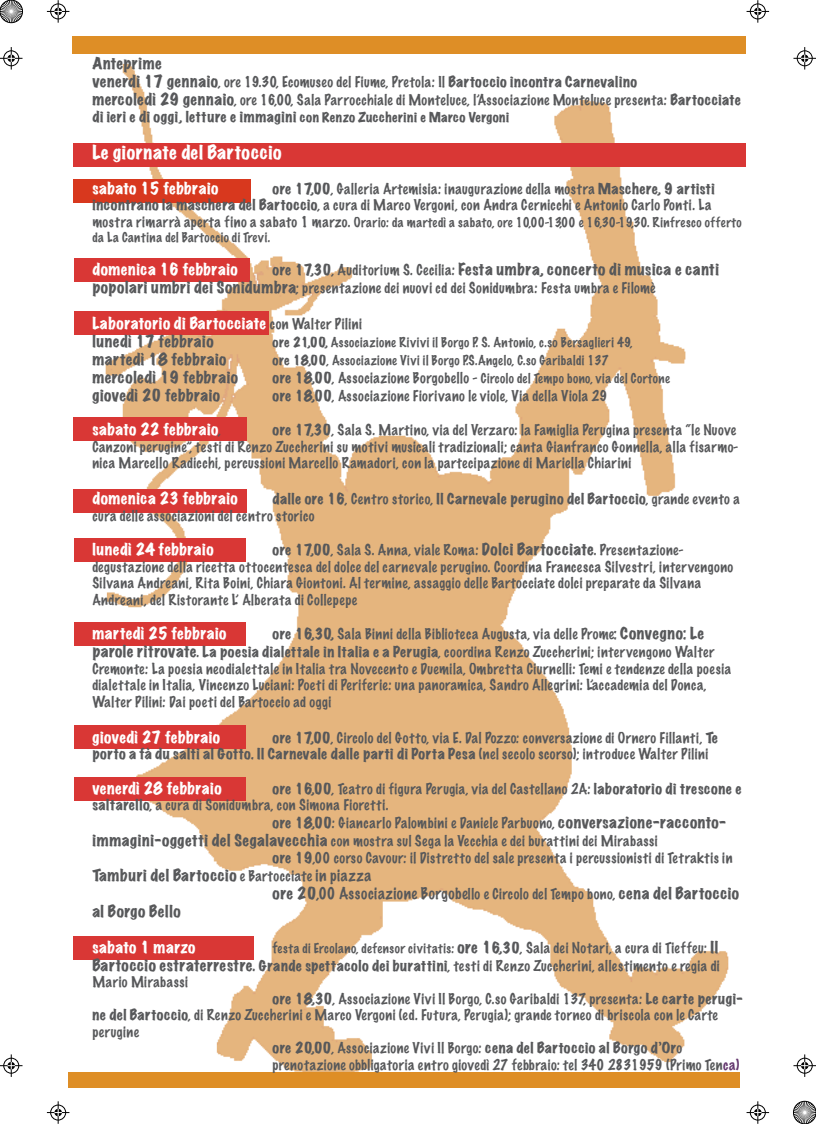
<style>
.page{position:relative;width:816px;height:1124px;background:#fff}
.page>*{position:absolute;margin:0;border:0;box-sizing:border-box;transform-origin:0 0}
.t1{font:expanded 17.5px "Marker Felt";letter-spacing:.035em;color:#fff}
.t2{font:expanded 15px/18px "Marker Felt";letter-spacing:.03em;color:#fff}
.t3{font:expanded 15px "Marker Felt";letter-spacing:.035em;color:#57585a}
.t4{font:100 13.75px/16.5px "Marker Felt";letter-spacing:.04em;color:#57585a}
.t5{font:expanded 13.75px "Marker Felt";letter-spacing:.035em;color:#57585a}
.t6{font:100 12.5px/15px "Marker Felt";letter-spacing:.04em;color:#57585a}
.t7{font:expanded 12.5px "Marker Felt";letter-spacing:.045em;color:#57585a}
.s1{font-weight:400;font-stretch:expanded;font-size:15px}
.s2{font-weight:400;font-stretch:expanded}
.s3{font-size:13.75px}
.s4{font-weight:100;font-stretch:normal;font-size:13.75px}
.s5{font-weight:100;font-stretch:normal;font-size:13.75px;color:#57585a}
.s6{color:#57585a}
.s7{font-weight:400;font-stretch:expanded;font-size:13.75px}
.s8{font-weight:100;font-stretch:normal}
.s9{font-size:15px}
.s10{color:#65386f}
</style>
<div class="page">
<div style="left:74px;top:623px;width:171px;height:23px;background:#d93735"></div>
<img style="left:93px;top:53px;width:652px;height:1035px">
<div style="left:74px;top:777px;width:171px;height:24px;background:#d93735"></div>
<div style="left:74px;top:312px;width:195px;height:23px;background:#d93735"></div>
<div style="left:74px;top:538px;width:171px;height:24px;background:#d93735"></div>
<div style="left:73px;top:936px;width:180px;height:23px;background:#d93735"></div>
<div style="left:74px;top:726px;width:171px;height:23px;background:#d93735"></div>
<div style="left:73px;top:489px;width:173px;height:23px;background:#d93735"></div>
<div style="left:73px;top:418px;width:173px;height:23px;background:#d93735"></div>
<div style="left:73px;top:179px;width:177px;height:23px;background:#d8381e"></div>
<div style="left:74px;top:143px;width:672px;height:23px;background:#d93735"></div>
<div style="left:74px;top:258px;width:176px;height:24px;background:#d93735"></div>
<div style="left:72px;top:36px;width:673px;height:17px;background:#de8e26"></div>
<div style="left:68px;top:1072px;width:671px;height:16px;background:#de8e26"></div>
<svg style="left:47px;top:0;width:22px;height:23px"></svg>
<svg style="left:746px;top:0;width:22px;height:23px"></svg>
<svg style="left:47px;top:1101px;width:22px;height:23px"></svg>
<svg style="left:746px;top:1101px;width:22px;height:23px"></svg>
<svg style="left:0;top:47px;width:22px;height:23px"></svg>
<svg style="left:0;top:1054px;width:22px;height:23px"></svg>
<svg style="left:793px;top:47px;width:22px;height:23px"></svg>
<svg style="left:793px;top:1054px;width:22px;height:23px"></svg>
<svg style="left:0;top:0;width:23px;height:24px"></svg>
<svg style="left:793px;top:1100px;width:22px;height:24px"></svg>
<p class="t3" style="left:92px;top:52px;width:71px">Anteprime</p>
<p class="t4" style="left:92px;top:73px;width:649px;line-height:18px"><span class="s1">venerdi 17 gennaio</span>, ore 19.30, Ecomuseo del Fiume, Pretola: Il <span class="s2">Bartoccio incontra Carnevalino<br></span><span class="s1">mercoledì 29 gennaio</span>, ore 16,00, Sala Parrocchiale di Monteluce, lʻAssociazione Monteluce presenta: <span class="s2">Bartocciate</span></p>
<p class="t7" style="left:92px;top:107px;width:418px"><span class="s3">di ieri e di oggi, letture e immagini</span> con Renzo Zuccherini e Marco Vergoni</p>
<p class="t1" style="left:92px;top:139px;width:191px">Le giornate del Bartoccio</p>
<p class="t2" style="left:92px;top:179px;width:127px">sabato 15 febbraio</p>
<p class="t4" style="left:92px;top:180px;width:623px;text-align:right"><span class="s2">ore 17,00</span>, Galleria Artemisia: inaugurazione della mostra <span class="s2">Maschere, 9 artisti<br>incontrano la maschera del Bartoccio</span>, a cura di Marco Vergoni, con Andra Cernicchi e Antonio Carlo Ponti. La</p>
<p class="t6" style="left:92px;top:214px;width:650px"><span class="s3">mostra rimarrà aperta fino a sabato 1 marzo.</span> Orario: da martedì a sabato, ore 10,00-13,00 e 16,30-19,30. Rinfresco offerto da La Cantina del Bartoccio di Trevi.</p>
<p class="t2" style="left:92px;top:260px;width:147px">domenica 16 febbraio</p>
<p class="t3" style="left:272px;top:257px;width:448px"><span class="s3">ore 17,30</span><span class="s4">, Auditorium S. Cecilia:</span> Festa umbra, concerto di musica e canti</p>
<p class="t4" style="left:92px;top:279px;width:564px"><span class="s1">popolari umbri dei Sonidumbra</span>; presentazione dei nuovi cd dei Sonidumbra: Festa umbra e Filomè</p>
<p class="t2" style="left:92px;top:314px;width:271px">Laboratorio di Bartocciate <span class="s5">con Walter Pilini </span><span class="s6">lunedì 17 febbraio</span></p>
<p class="t6" style="left:272px;top:334px;width:361px"><span class="s2">ore 21,00,</span> Associazione Rivivi il Borgo P. S. Antonio, c.so Bersaglieri 49,</p>
<p class="t3" style="left:92px;top:347px;width:135px">martedì 18 febbraio</p>
<p class="t6" style="left:272px;top:352px;width:338px"><span class="s2">ore 18,00</span>, Associazione Vivi il Borgo P.S.Angelo, C.so Garibaldi 137</p>
<p class="t3" style="left:92px;top:365px;width:147px">mercoledì 19 febbraio</p>
<p class="t6" style="left:272px;top:370px;width:398px"><span class="s7">ore 18,00</span><span class="s3">, Associazione Borgobello -</span> Circolo del Tempo bono, via del Cortone</p>
<p class="t3" style="left:92px;top:383px;width:129px">giovedì 20 febbraio</p>
<p class="t4" style="left:272px;top:387px;width:336px"><span class="s2">ore 18,00</span>, Associazione Fiorivano le viole, Via della Viola 29</p>
<p class="t2" style="left:92px;top:420px;width:130px">sabato 22 febbraio<span class="s5">,</span></p>
<p class="t4" style="left:92px;top:422px;width:647px;text-indent:180px"><span class="s2">ore 17,30</span>, Sala S. Martino, via del Verzaro: la Famiglia Perugina presenta “le Nuove<br>Canzoni perugine”, testi di Renzo Zuccherini su motivi musicali tradizionali; canta Gianfranco Gonnella, alla fisarmo&shy;nica Marcello Radicchi, percussioni Marcello Ramadori, con la partecipazione di Mariella Chiarini</p>
<p class="t2" style="left:92px;top:489px;width:147px">domenica 23 febbraio</p>
<p class="t4" style="left:92px;top:491px;width:648px;text-indent:180px"><span class="s2">dalle ore 16</span>, Centro storico, <span class="s2">Il Carnevale perugino del Bartoccio</span>, grande evento a cura delle associazioni del centro storico</p>
<p class="t2" style="left:92px;top:540px;width:123px">lunedì 24 febbraio</p>
<p class="t4" style="left:92px;top:542px;width:642px;text-indent:180px"><span class="s2">ore 17,00</span>, Sala S. Anna, viale Roma: <span class="s1">Dolci Bartocciate</span>. Presentazione&shy;degustazione della ricetta ottocentesca del dolce del carnevale perugino. Coordina Francesca Silvestri, intervengono Silvana Andreani, Rita Boini, Chiara Giontoni. Al termine, assaggio delle Bartocciate dolci preparate da Silvana Andreani, del Ristorante Lʻ Alberata di Collepepe</p>
<p class="t2" style="left:92px;top:624px;width:135px">martedì 25 febbraio</p>
<p class="t4" style="left:92px;top:625px;width:623px;line-height:18px;text-indent:180px"><span class="s2">ore 16,30,</span> Sala Binni della Biblioteca Augusta, via delle Prome<span class="s2">:</span> <span class="s1">Convegno: Le parole ritrovate</span>. <span class="s2">La poesia dialettale in Italia e a Perugia</span>, coordina Renzo Zuccherini; intervengono Walter</p>
<p class="t4" style="left:92px;top:660px;width:640px">Cremonte: La poesia neodialettale in Italia tra Novecento e Duemila, Ombretta Ciurnelli: Temi e tendenze della poesia dialettale in Italia, Vincenzo Luciani: Poeti di Periferie: una panoramica, Sandro Allegrini: Lʻaccademia del Donca,<br>Walter Pilini: Dai poeti del Bartoccio ad oggi</p>
<p class="t2" style="left:92px;top:728px;width:129px">giovedì 27 febbraio</p>
<p class="t4" style="left:92px;top:729px;width:627px;text-indent:180px"><span class="s2">ore 17,00</span>, Circolo del Gotto, via E. Dal Pozzo: conversazione di Ornero Fillanti, <span class="s2">Te porto a fà du salti al Gotto. Il Carnevale dalle parti di Porta Pesa</span> (nel secolo scorso); introduce Walter Pilini</p>
<p class="t2" style="left:92px;top:779px;width:131px">venerdì 28 febbraio</p>
<p class="t4" style="left:92px;top:780px;width:650px;text-indent:180px"><span class="s2">ore 16,00</span>, Teatro di figura Perugia, via del Castellano 2A: <span class="s2">laboratorio di trescone e saltarello</span>, a cura di Sonidumbra, con Simona Fioretti.</p>
<p class="t4" style="left:92px;top:814px;width:635px;line-height:18px;text-indent:180px"><span class="s2">ore 18,00</span>: Giancarlo Palombini e Daniele Parbuono, <span class="s1">conversazione-racconto&shy;immagini-oggetti del Segalavecchia</span> con mostra sul Sega la Vecchia e dei burattini dei Mirabassi</p>
<p class="t4" style="left:272px;top:849px;width:461px"><span class="s2">ore 19</span>,00 corso Cavour: il Distretto del sale presenta i percussionisti di Tetraktis in</p>
<p class="t3" style="left:92px;top:863px;width:280px">Tamburi del Bartoccio <span class="s4">e Bartocciate</span> <span class="s8">in piazza</span></p>
<p class="t4" style="left:272px;top:885px;width:468px"><span class="s1">ore 20</span><span class="s9">,00 Associazione Borgobe</span>llo e Circolo del Tempo bono, <span class="s1">cena del Bartoccio</span></p>
<p class="t3" style="left:92px;top:899px;width:90px">al Borgo Bello</p>
<p class="t2" style="left:92px;top:938px;width:104px">sabato 1 marzo</p>
<p class="t6" style="left:272px;top:940px;width:447px"><span class="s3">f</span>esta di Ercolano, defensor civitatis: <span class="s1">ore 1</span><span class="s7">6,30</span><span class="s3">, Sala dei Notari, a cura di Tieffeu:</span> <span class="s1">Il</span></p>
<p class="t4" style="left:92px;top:957px;width:628px"><span class="s1">Bartoccio estraterrestre</span><span class="s9">.</span> <span class="s2">Grande spettacolo dei burattini</span>, testi di Renzo Zuccherini, allestimento e regia di</p>
<p class="t4" style="left:92px;top:974px;width:97px">Mario Mirabassi</p>
<p class="t4" style="left:272px;top:990px;width:471px"><span class="s2">ore 18,30</span>, Associazione Vivi Il Borgo, C.so Garibaldi 137, presenta: <span class="s2">Le carte perugi-</span></p>
<p class="t4" style="left:92px;top:1007px;width:626px"><span class="s2">ne del Bartoccio</span>, di Renzo Zuccherini e Marco Vergoni (ed. Futura, Perugia); grande torneo di briscola con le Carte</p>
<p class="t4" style="left:92px;top:1023px;width:48px">perugine</p>
<p class="t5" style="left:272px;top:1037px;width:411px">ore 20,00<span class="s8">, Associazione Vivi Il Borgo:</span> cena del Bartoccio al Borgo dʻOr<span class="s8">o</span></p>
<p class="t4" style="left:272px;top:1056px;width:468px">prenotazione obbligatoria entro giovedì 27 febbraio: tel 340 2831959 (Primo Ten<span class="s10">ca)</span></p>
</div>
